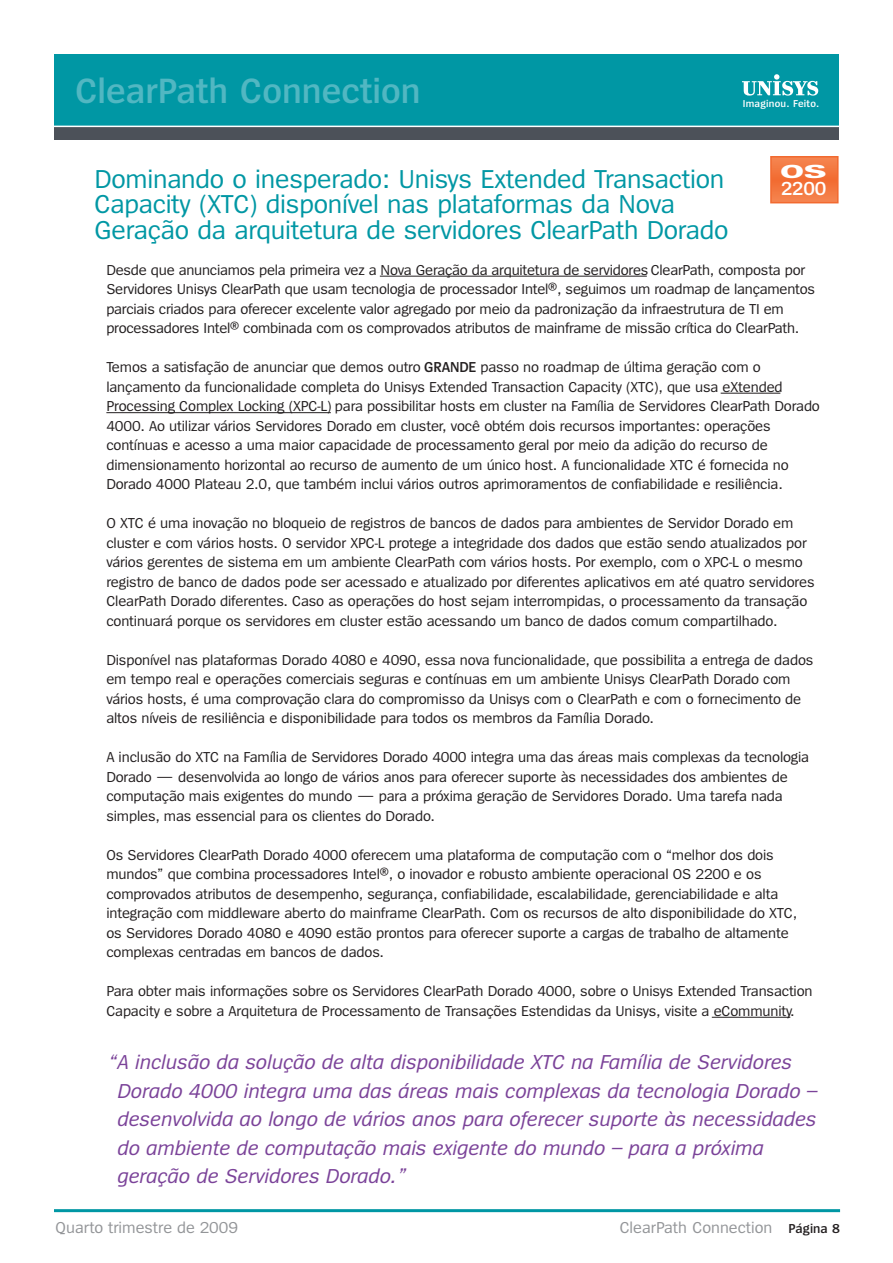
<style>
.page{position:relative;width:893px;height:1263px;background:#fff}
.page>*{position:absolute;margin:0;border:0;box-sizing:border-box;transform-origin:0 0}
.t1{font:600 36.6px "Spiegel";color:#51b7c2}
.t2{font:27px/25.5px "Spiegel";letter-spacing:-.01em;color:#0097a4}
.t3{font:italic 21px/28.5px "Spiegel";color:#7b4399}
.t4{font:600 19.65px "Spiegel";color:#fff}
.t5{font:700 19.65px "Spiegel";color:#fff;scale:2 1}
.t6{font:16.5px "Spiegel";color:#939598}
.t7{font:15px/19.5px "Spiegel";letter-spacing:-.01em;color:#231f20}
.t8{font:600 10.35px "Spiegel";letter-spacing:.02em;color:#fff}
.s1{font-weight:600}
.s2{font-weight:600;font-size:13.5px;color:#231f20}
</style>
<div class="page">
<div style="left:54px;top:112px;width:784px;height:28px;background:#4c5159"></div>
<div style="left:54px;top:54px;width:784px;height:72px;background:#0097a4"></div>
<svg style="left:742px;top:74px;width:76px;height:22px"></svg>
<hr style="left:54px;top:126px;width:787px;height:1px;background:#fff">
<hr style="left:380px;top:276px;width:267px;height:1px;background:#231f20">
<hr style="left:721px;top:393px;width:59px;height:1px;background:#231f20">
<hr style="left:106px;top:412px;width:225px;height:1px;background:#231f20">
<hr style="left:712px;top:1017px;width:78px;height:1px;background:#231f20">
<hr style="left:54px;top:1209px;width:786px;height:3px;background:#0097a4">
<svg style="left:773px;top:159px;width:62px;height:41px;background:#f3773f"></svg>
<div style="left:770px;top:156px;width:68px;height:47px;border:2px solid #f26a30"></div>
<h1 class="t1" style="left:75px;top:73px;width:347px">ClearPath Connection</h1>
<p class="t8" style="left:743px;top:99px;width:78px">Imaginou. Feito.</p>
<h2 class="t2" style="left:94px;top:167px;width:636px">Dominando o inesperado: Unisys Extended Transaction<br>Capacity (XTC) disponível nas plataformas da Nova<br>Geração da arquitetura de servidores ClearPath Dorado</h2>
<h3 class="t5" style="left:780px;top:161px;width:25px">OS</h3>
<h3 class="t4" style="left:781px;top:178px;width:47px">2200</h3>
<p class="t7" style="left:106px;top:260px;width:710px">Desde que anunciamos pela primeira vez a Nova Geração da arquitetura de servidores ClearPath, composta por Servidores Unisys ClearPath que usam tecnologia de processador Intel®, seguimos um roadmap de lançamentos parciais criados para oferecer excelente valor agregado por meio da padronização da infraestrutura de TI em processadores Intel® combinada com os comprovados atributos de mainframe de missão crítica do ClearPath.</p>
<p class="t7" style="left:106px;top:358px;width:715px">Temos a satisfação de anunciar que demos outro <span class="s1">GRANDE</span> passo no roadmap de última geração com o lançamento da funcionalidade completa do Unisys Extended Transaction Capacity (XTC), que usa eXtended Processing Complex Locking (XPC-L) para possibilitar hosts em cluster na Família de Servidores ClearPath Dorado 4000. Ao utilizar vários Servidores Dorado em cluster, você obtém dois recursos importantes: operações contínuas e acesso a uma maior capacidade de processamento geral por meio da adição do recurso de dimensionamento horizontal ao recurso de aumento de um único host. A funcionalidade XTC é fornecida no Dorado 4000 Plateau 2.0, que também inclui vários outros aprimoramentos de confiabilidade e resiliência.</p>
<p class="t7" style="left:106px;top:514px;width:710px">O XTC é uma inovação no bloqueio de registros de bancos de dados para ambientes de Servidor Dorado em cluster e com vários hosts. O servidor XPC-L protege a integridade dos dados que estão sendo atualizados por vários gerentes de sistema em um ambiente ClearPath com vários hosts. Por exemplo, com o XPC-L o mesmo registro de banco de dados pode ser acessado e atualizado por diferentes aplicativos em até quatro servidores ClearPath Dorado diferentes. Caso as operações do host sejam interrompidas, o processamento da transação continuará porque os servidores em cluster estão acessando um banco de dados comum compartilhado.</p>
<p class="t7" style="left:106px;top:650px;width:709px">Disponível nas plataformas Dorado 4080 e 4090, essa nova funcionalidade, que possibilita a entrega de dados em tempo real e operações comerciais seguras e contínuas em um ambiente Unisys ClearPath Dorado com vários hosts, é uma comprovação clara do compromisso da Unisys com o ClearPath e com o fornecimento de altos níveis de resiliência e disponibilidade para todos os membros da Família Dorado.</p>
<p class="t7" style="left:106px;top:748px;width:704px">A inclusão do XTC na Família de Servidores Dorado 4000 integra uma das áreas mais complexas da tecnologia Dorado — desenvolvida ao longo de vários anos para oferecer suporte às necessidades dos ambientes de computação mais exigentes do mundo — para a próxima geração de Servidores Dorado. Uma tarefa nada simples, mas essencial para os clientes do Dorado.</p>
<p class="t7" style="left:106px;top:845px;width:692px">Os Servidores ClearPath Dorado 4000 oferecem uma plataforma de computação com o “melhor dos dois mundos” que combina processadores Intel®, o inovador e robusto ambiente operacional OS 2200 e os comprovados atributos de desempenho, segurança, confiabilidade, escalabilidade, gerenciabilidade e alta integração com middleware aberto do mainframe ClearPath. Com os recursos de alto disponibilidade do XTC, os Servidores Dorado 4080 e 4090 estão prontos para oferecer suporte a cargas de trabalho de altamente complexas centradas em bancos de dados.</p>
<p class="t7" style="left:106px;top:982px;width:708px">Para obter mais informações sobre os Servidores ClearPath Dorado 4000, sobre o Unisys Extended Transaction<br>Capacity e sobre a Arquitetura de Processamento de Transações Estendidas da Unisys, visite a eCommunity.</p>
<p class="t3" style="left:118px;top:1048px;width:701px;text-indent:-10px">“A inclusão da solução de alta disponibilidade XTC na Família de Servidores Dorado 4000 integra uma das áreas mais complexas da tecnologia Dorado – desenvolvida ao longo de vários anos para oferecer suporte às necessidades do ambiente de computação mais exigente do mundo – para a próxima geração de Servidores Dorado.”</p>
<p class="t6" style="left:56px;top:1219px;width:184px">Quarto trimestre de 2009</p>
<p class="t6" style="left:620px;top:1219px;width:222px">ClearPath Connection <span class="s2">Página 8</span></p>
</div>
